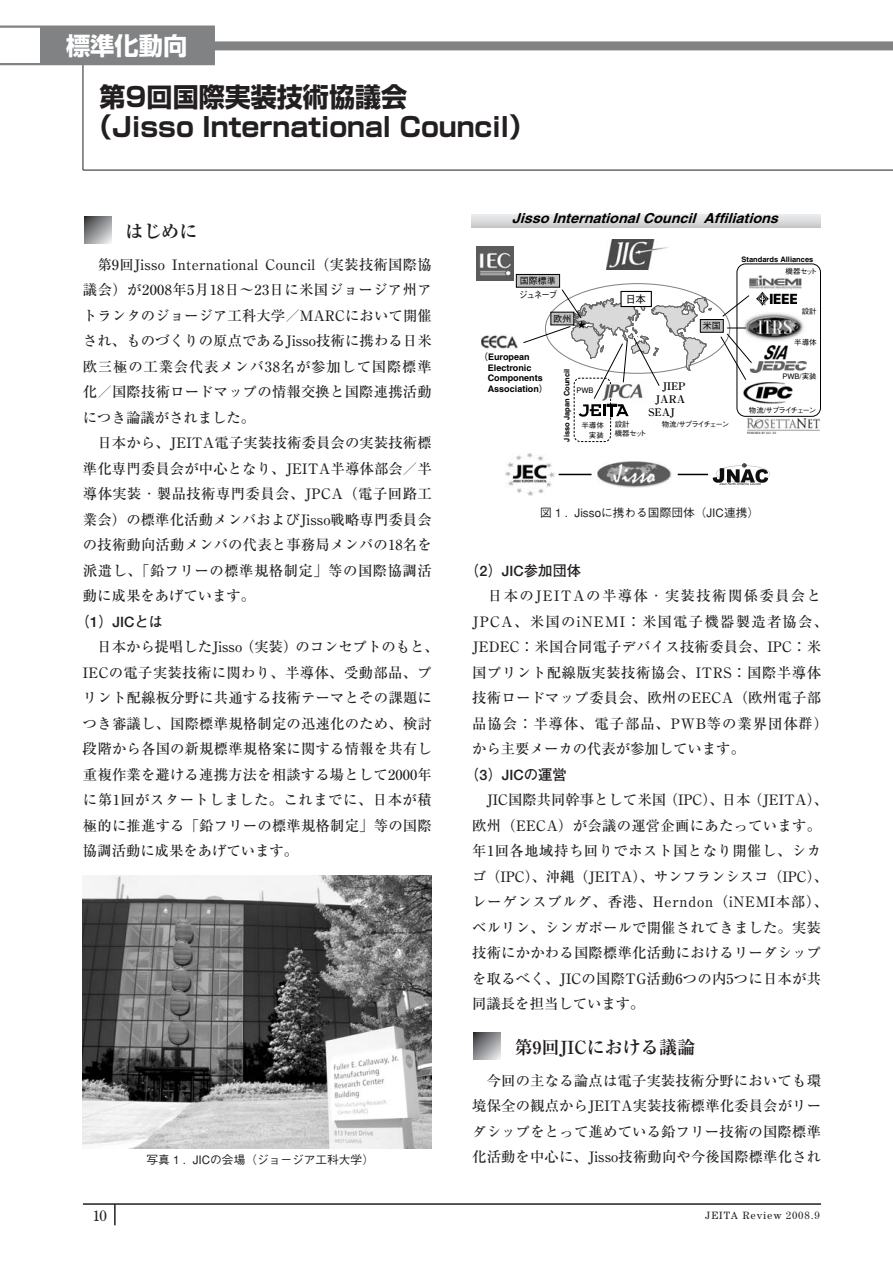
<style>
.page{position:relative;width:893px;height:1263px;background:#fff}
.page>*{position:absolute;margin:0;border:0;box-sizing:border-box;transform-origin:0 0}
.t1{font:700 26.55px/29.7px "Shin Go";color:#231f20}
.t2{font:700 24.3px "Shin Go";color:#fff}
.t3{font:700 18px "Ryumin";color:#231f20}
.t4{font:15px "Century SSK";color:#231f20}
.t5{font:500 14.4px/25.5px "Ryumin";letter-spacing:.015em;color:#231f20;text-align:justify}
.t6{font:500 14.4px/25.5px "Ryumin";letter-spacing:.04em;color:#231f20}
.t7{font:700 14.4px "Futo Go B101";color:#231f20}
.t8{font:italic 13.8px "Midashi Go MB31";color:#000;scale:1.04 1}
.t9{font:500 11.7px "Gothic BBB";color:#231f20}
.t10{font:10.5px "Century SSK";letter-spacing:.09em;color:#231f20}
.t11{font:700 10.5px "Ryumin";color:#000}
.t12{font:500 10.5px "Gothic BBB";color:#000}
.t13{font:9px/10.5px "Midashi Go MB31";color:#000}
.t14{font:500 9px/13.5px "Gothic BBB";letter-spacing:-.17em;color:#000}
.t15{font:500 9px "Gothic BBB";letter-spacing:-.085em;color:#000}
.t16{font:500 8.85px "Gothic BBB";color:#000}
.t17{font:7.5px "Midashi Go MB31";color:#000}
.t18{font:500 7.5px "Gothic BBB";letter-spacing:-.105em;color:#000}
.t19{font:500 7.5px "Gothic BBB";letter-spacing:-.185em;color:#000}
</style>
<div class="page">
<div style="left:0;top:41px;width:892px;height:9px;background:#808284"></div>
<hr style="left:83px;top:43px;width:1px;height:127px;background:#231f20">
<hr style="left:83px;top:170px;width:809px;height:1px;background:#231f20">
<svg style="left:0;top:26px;width:215px;height:39px"></svg>
<svg style="left:84px;top:216px;width:27px;height:27px"></svg>
<svg style="left:473px;top:1032px;width:27px;height:27px"></svg>
<hr style="left:83px;top:1203px;width:738px;height:2px;background:#231f20">
<hr style="left:114px;top:1204px;width:2px;height:21px;background:#231f20">
<img style="left:83px;top:876px;width:349px;height:272px">
<svg style="left:472px;top:215px;width:348px;height:13px;background:#d7d9da"></svg>
<hr style="left:558px;top:474px;width:33px;height:1px;background:#000">
<hr style="left:677px;top:474px;width:31px;height:1px;background:#000">
<img style="left:756px;top:293px;width:40px;height:13px">
<img style="left:752px;top:382px;width:40px;height:21px">
<img style="left:752px;top:313px;width:52px;height:28px">
<img style="left:606px;top:239px;width:62px;height:30px">
<img style="left:764px;top:345px;width:23px;height:14px">
<img style="left:752px;top:362px;width:54px;height:10px">
<img style="left:476px;top:247px;width:38px;height:33px">
<div style="left:516px;top:274px;width:44px;height:13px;background:#bfbfbf;border:1px solid #000"></div>
<img style="left:749px;top:275px;width:52px;height:14px">
<div style="left:573px;top:378px;width:38px;height:64px;border:1px dashed #000;border-radius:6px"></div>
<svg style="left:712px;top:463px;width:58px;height:22px"></svg>
<div style="left:736px;top:264px;width:84px;height:153px;border:1px solid #000;border-radius:9px"></div>
<img style="left:747px;top:419px;width:72px;height:14px">
<img style="left:598px;top:461px;width:73px;height:26px">
<img style="left:505px;top:453px;width:49px;height:43px">
<svg style="left:523px;top:289px;width:229px;height:128px"></svg>
<img style="left:481px;top:335px;width:37px;height:14px">
<h2 class="t2" style="left:66px;top:36px;width:123px">標準化動向</h2>
<h1 class="t1" style="left:86px;top:86px;width:450px;text-indent:13px">第9回国際実装技術協議会<br>（Jisso International Council）</h1>
<p class="t3" style="left:125px;top:225px;width:74px">はじめに</p>
<p class="t5" style="left:83px;top:254px;width:350px;text-indent:14px">第9回Jisso International Council（実装技術国際協議会）が2008年5月18日～23日に米国ジョージア州アトランタのジョージア工科大学／MARCにおいて開催され、ものづくりの原点であるJisso技術に携わる日米欧三極の工業会代表メンバ38名が参加して国際標準化／国際技術ロードマップの情報交換と国際連携活動につき論議がされました。</p>
<p class="t5" style="left:83px;top:432px;width:350px;text-indent:14px">日本から、JEITA電子実装技術委員会の実装技術標準化専門委員会が中心となり、JEITA半導体部会／半導体実装・製品技術専門委員会、JPCA（電子回路工業会）の標準化活動メンバおよびJisso戦略専門委員会の技術動向活動メンバの代表と事務局メンバの18名を派遣し、「鉛フリーの標準規格制定」等の国際協調活動に成果をあげています。</p>
<p class="t7" style="left:76px;top:616px;width:89px">（1）JICとは</p>
<p class="t5" style="left:83px;top:636px;width:357px;text-align:left;text-indent:14px">日本から提唱したJisso（実装）のコンセプトのもと、<br>IECの電子実装技術に関わり、半導体、受動部品、プリント配線板分野に共通する技術テーマとその課題につき審議し、国際標準規格制定の迅速化のため、検討段階から各国の新規標準規格案に関する情報を共有し重複作業を避ける連携方法を相談する場として2000年に第1回がスタートしました。これまでに、日本が積極的に推進する「鉛フリーの標準規格制定」等の国際協調活動に成果をあげています。</p>
<p class="t9" style="left:146px;top:1155px;width:229px">写真 1 . JICの会場（ジョージア工科大学）</p>
<p class="t8" style="left:511px;top:213px;width:261px">Jisso InternationalCouncil Affiliations</p>
<p class="t14" style="left:519px;top:275px;width:40px">国際標準ジュネーブ</p>
<p class="t12" style="left:625px;top:295px;width:22px">日本</p>
<p class="t13" style="left:488px;top:353px;width:62px;text-indent:-9px">（European<br>Electronic<br>Components<br>Association）</p>
<p class="t16" style="left:553px;top:315px;width:19px">欧州</p>
<p class="t15" style="left:577px;top:321px;width:10px">★</p>
<p class="t15" style="left:702px;top:322px;width:20px">米国</p>
<p class="t17" style="left:564px;top:442px;width:74px;rotate:-90deg">Jisso Japan Council</p>
<p class="t11" style="left:662px;top:382px;width:24px">JIEP</p>
<p class="t11" style="left:655px;top:395px;width:31px">JARA</p>
<p class="t11" style="left:648px;top:408px;width:28px">SEAJ</p>
<p class="t18" style="left:576px;top:387px;width:19px">PWB</p>
<p class="t18" style="left:581px;top:423px;width:24px">半導体</p>
<p class="t18" style="left:614px;top:421px;width:17px">設計</p>
<p class="t18" style="left:589px;top:432px;width:17px">実装</p>
<p class="t19" style="left:661px;top:422px;width:69px">物流/サプライチェーン</p>
<p class="t18" style="left:614px;top:431px;width:33px">機器セット</p>
<p class="t17" style="left:741px;top:256px;width:73px">Standards Alliances</p>
<p class="t18" style="left:785px;top:269px;width:33px">機器セット</p>
<p class="t18" style="left:801px;top:309px;width:17px">設計</p>
<p class="t18" style="left:794px;top:339px;width:24px">半導体</p>
<p class="t18" style="left:782px;top:374px;width:36px">PWB/実装</p>
<p class="t19" style="left:748px;top:407px;width:69px">物流/サプライチェーン</p>
<p class="t9" style="left:540px;top:509px;width:220px">図 1 . Jissoに携わる国際団体（JIC連携）</p>
<p class="t7" style="left:465px;top:565px;width:118px">（2）JIC参加団体</p>
<p class="t6" style="left:472px;top:585px;width:357px;text-indent:16px">日本のJEITAの半導体・実装技術関係委員会と<br>JPCA、米国のiNEMI：米国電子機器製造者協会、<br>JEDEC：米国合同電子デバイス技術委員会、IPC：米国プリント配線版実装技術協会、ITRS：国際半導体技術ロードマップ委員会、欧州のEECA（欧州電子部品協会：半導体、電子部品、PWB等の業界団体群）から主要メーカの代表が参加しています。</p>
<p class="t7" style="left:465px;top:769px;width:103px">（3）JICの運営</p>
<p class="t5" style="left:472px;top:789px;width:357px;text-align:left;text-indent:14px">JIC国際共同幹事として米国（IPC）、日本（JEITA）、欧州（EECA）が会議の運営企画にあたっています。年1回各地域持ち回りでホスト国となり開催し、シカゴ（IPC）、沖縄（JEITA）、サンフランシスコ（IPC）、レーゲンスブルグ、香港、Herndon（iNEMI本部）、ベルリン、シンガポールで開催されてきました。実装技術にかかわる国際標準化活動におけるリーダシップを取るべく、JICの国際TG活動6つの内5つに日本が共同議長を担当しています。</p>
<p class="t3" style="left:514px;top:1041px;width:182px">第9回JICにおける議論</p>
<p class="t5" style="left:472px;top:1070px;width:350px;text-indent:14px">今回の主なる論点は電子実装技術分野においても環境保全の観点からJEITA実装技術標準化委員会がリーダシップをとって進めている鉛フリー技術の国際標準化活動を中心に、Jisso技術動向や今後国際標準化され</p>
<p class="t4" style="left:93px;top:1210px;width:15px">10</p>
<p class="t10" style="left:705px;top:1211px;width:116px">JEITA Review 2008.9</p>
</div>
